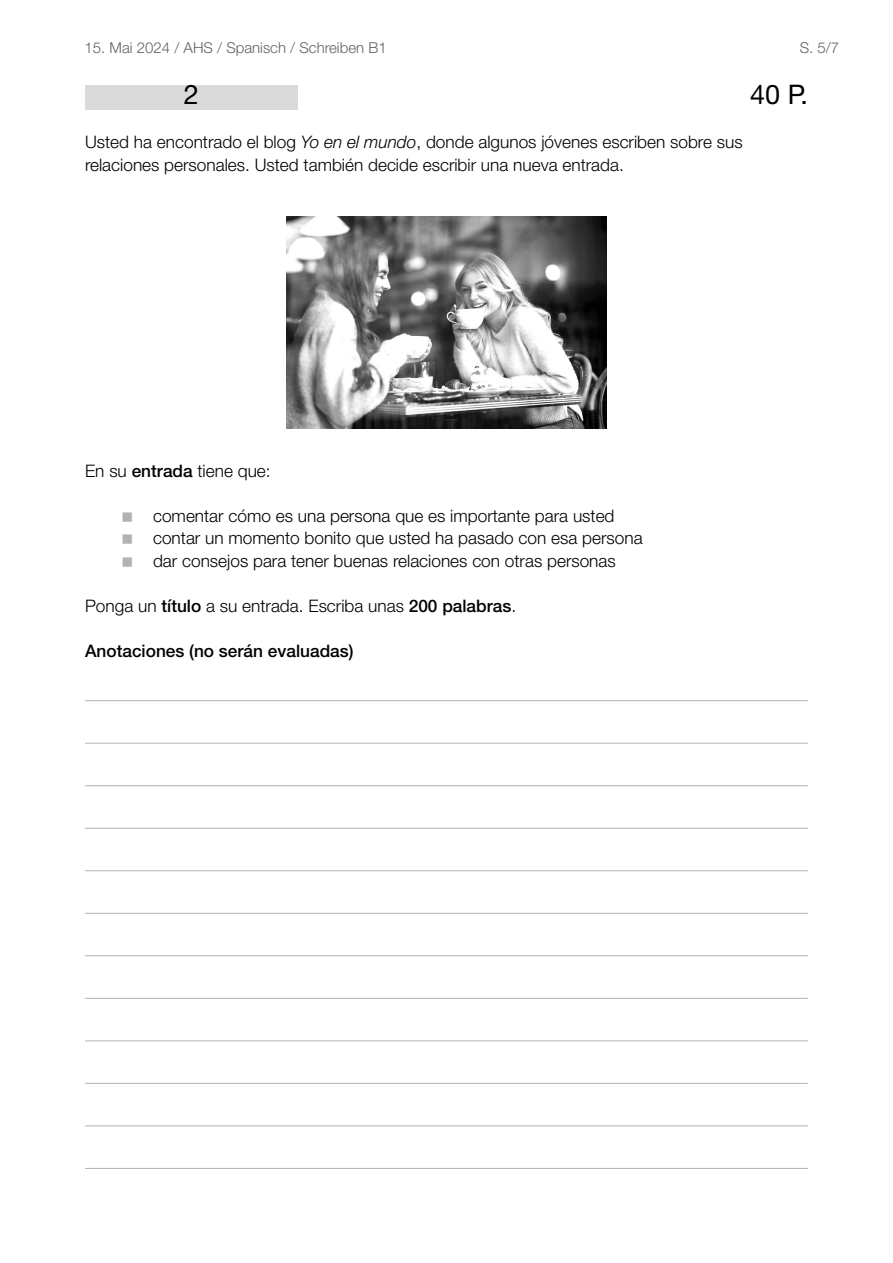
<style>
.page{position:relative;width:893px;height:1263px;background:#fff}
.page>*{position:absolute;margin:0;border:0;box-sizing:border-box;transform-origin:0 0}
.t1{font:27px "Helvetica Neue LT Pro";color:#000}
.t2{font:300 17.25px/22.5px "Helvetica Neue LT Pro";color:#000}
.t3{font:500 17.25px "Helvetica Neue LT Pro";color:#000}
.t4{font:300 15px "Helvetica Neue LT Std";color:#636363}
.s1{font-style:italic}
.s2{font-weight:500}
</style>
<div class="page">
<div style="left:85px;top:85px;width:213px;height:24px;background:#dadada"></div>
<img style="left:287px;top:216px;width:319px;height:213px">
<hr style="left:85px;top:700px;width:723px;height:1px;background:#b2b2b2">
<hr style="left:85px;top:743px;width:723px;height:1px;background:#b2b2b2">
<hr style="left:85px;top:785px;width:723px;height:1px;background:#b2b2b2">
<hr style="left:85px;top:828px;width:723px;height:1px;background:#b2b2b2">
<hr style="left:85px;top:870px;width:723px;height:1px;background:#b2b2b2">
<hr style="left:85px;top:913px;width:723px;height:1px;background:#b2b2b2">
<hr style="left:85px;top:955px;width:723px;height:1px;background:#b2b2b2">
<hr style="left:85px;top:998px;width:723px;height:1px;background:#b2b2b2">
<hr style="left:85px;top:1040px;width:723px;height:1px;background:#b2b2b2">
<hr style="left:85px;top:1083px;width:723px;height:1px;background:#b2b2b2">
<hr style="left:85px;top:1125px;width:723px;height:1px;background:#b2b2b2">
<hr style="left:85px;top:1168px;width:723px;height:1px;background:#b2b2b2">
<p class="t4" style="left:85px;top:39px;width:304px">15. Mai 2024 / AHS / Spanisch / Schreiben B1</p>
<p class="t4" style="left:800px;top:39px;width:41px">S. 5/7</p>
<h1 class="t1" style="left:184px;top:78px;width:17px">2</h1>
<h1 class="t1" style="left:750px;top:78px;width:59px">40 P.</h1>
<p class="t2" style="left:85px;top:130px;width:659px">Usted ha encontrado el blog <span class="s1">Yo en el mundo</span>, donde algunos jóvenes escriben sobre sus relaciones personales. Usted también decide escribir una nueva entrada.</p>
<p class="t2" style="left:85px;top:459px;width:187px">En su <span class="s2">entrada</span> tiene que:</p>
<p class="t2" style="left:153px;top:504px;width:491px">comentar cómo es una persona que es importante para usted contar un momento bonito que usted ha pasado con esa persona dar consejos para tener buenas relaciones con otras personas</p>
<p class="t2" style="left:85px;top:594px;width:433px">Ponga un <span class="s2">título</span> a su entrada. Escriba unas <span class="s2">200 palabras</span>.</p>
<p class="t3" style="left:85px;top:640px;width:270px">Anotaciones (no serán evaluadas)</p>
</div>
